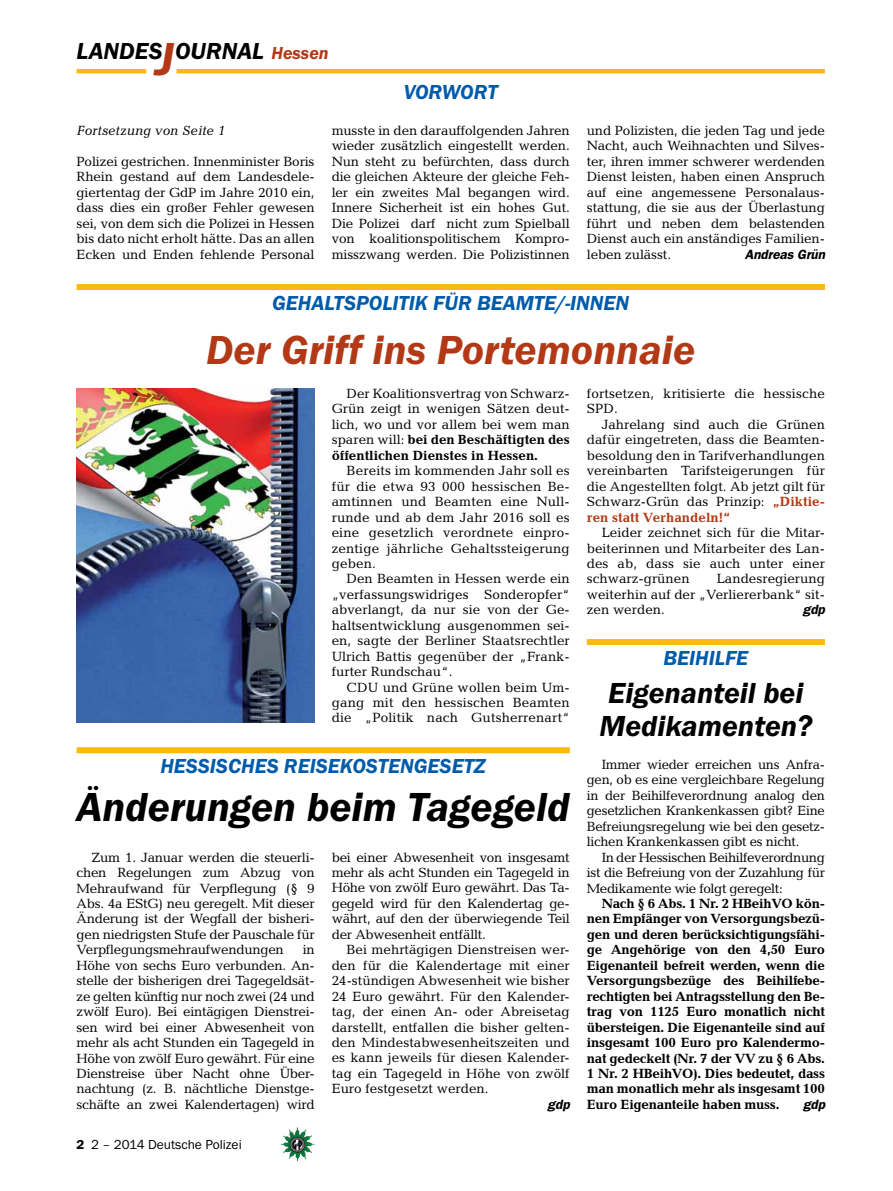
<style>
.page{position:relative;width:893px;height:1191px;background:#fff}
.page>*{position:absolute;margin:0;border:0;box-sizing:border-box;transform-origin:0 0}
.t1{font:italic 600 42px "Franklin Gothic Itc T";color:#b33916}
.t2{font:italic 600 42px "Franklin Gothic Itc T";color:#000}
.t3{font:italic 600 30px/33px "Franklin Gothic Itc T";color:#000}
.t4{font:italic 600 24px "Franklin Gothic Itc T";color:#000}
.t5{font:italic 600 21px "Franklin Gothic Itc T";color:#005baa}
.t6{font:13.5px/15.5px "Candida";color:#000;text-align:justify}
.t7{font:700 13.5px/15.5px "Candida";letter-spacing:-.02em;color:#000;text-align:justify}
.t8{font:13.5px "Franklin Gothic Itc T";color:#000}
.t9{font:italic 600 13.5px "Franklin Gothic";letter-spacing:-.01em;color:#000}
.t10{font:italic 13.5px "Candida";color:#000}
.s1{font-size:48px;color:#b33916}
.s2{font-size:18px;color:#b33916}
.s3{font-weight:700}
.s4{font-weight:700;color:#b33916}
.s5{font-weight:600}
</style>
<div class="page">
<hr style="left:77px;top:69px;width:69px;height:4px;background:#fdb913">
<hr style="left:176px;top:69px;width:649px;height:4px;background:#fdb913">
<img style="left:281px;top:1128px;width:16px;height:24px">
<div style="left:77px;top:284px;width:748px;height:6px;background:#fdb913"></div>
<img style="left:77px;top:388px;width:238px;height:334px">
<div style="left:77px;top:747px;width:493px;height:6px;background:#fdb913"></div>
<div style="left:587px;top:639px;width:238px;height:6px;background:#fdb913"></div>
<h3 class="t4" style="left:77px;top:37px;width:254px">LANDES<span class="s1">J</span>OURNAL <span class="s2">Hessen</span></h3>
<h3 class="t5" style="left:404px;top:80px;width:95px">VORWORT</h3>
<p class="t10" style="left:77px;top:123px;width:150px">Fortsetzung von Seite 1</p>
<p class="t6" style="left:77px;top:154px;width:240px">Polizei gestrichen. Innenminister Boris Rhein gestand auf dem Landesdele&shy;giertentag der GdP im Jahre 2010 ein, dass dies ein großer Fehler gewesen sei, von dem sich die Polizei in Hessen bis dato nicht erholt hätte. Das an allen Ecken und Enden fehlende Personal</p>
<p class="t6" style="left:332px;top:123px;width:240px">musste in den darauffolgenden Jahren wieder zusätzlich eingestellt werden.<br>Nun steht zu befürchten, dass durch die gleichen Akteure der gleiche Feh&shy;ler ein zweites Mal begangen wird.<br>Innere Sicherheit ist ein hohes Gut.<br>Die Polizei darf nicht zum Spielball von koalitionspolitischem Kompro&shy;misszwang werden. Die Polizistinnen</p>
<p class="t6" style="left:587px;top:123px;width:240px">und Polizisten, die jeden Tag und jede Nacht, auch Weihnachten und Silves&shy;ter, ihren immer schwerer werdenden Dienst leisten, haben einen Anspruch auf eine angemessene Personalaus&shy;stattung, die sie aus der Überlastung führt und neben dem belastenden Dienst auch ein anständiges Familien&shy;leben zulässt.</p>
<p class="t9" style="left:745px;top:246px;width:82px">Andreas Grün</p>
<h3 class="t5" style="left:272px;top:290px;width:27px">Gehaltspol</h3>
<h3 class="t5" style="left:393px;top:290px;width:198px">itik für Bea mte/-innen</h3>
<h1 class="t1" style="left:206px;top:325px;width:491px">Der Griff ins Portemonnaie</h1>
<p class="t6" style="left:332px;top:386px;width:240px;text-indent:15px">Der Koalitionsvertrag von Schwarz-Grün zeigt in wenigen Sätzen deut&shy;lich, wo und vor allem bei wem man sparen will: <span class="s3">bei den Beschäftigten des öffentlichen Dienstes in Hessen.</span></p>
<p class="t6" style="left:332px;top:463px;width:240px;text-indent:15px">Bereits im kommenden Jahr soll es für die etwa 93 000 hessischen Be&shy;amtinnen und Beamten eine Null&shy;runde und ab dem Jahr 2016 soll es eine gesetzlich verordnete einpro&shy;zentige jährliche Gehaltssteigerung geben.</p>
<p class="t6" style="left:332px;top:571px;width:240px;text-indent:15px">Den Beamten in Hessen werde ein „verfassungswidriges Sonderopfer“ abverlangt, da nur sie von der Ge&shy;haltsentwicklung ausgenommen sei&shy;en, sagte der Berliner Staatsrechtler Ulrich Battis gegenüber der „Frank&shy;furter Rundschau“.</p>
<p class="t6" style="left:332px;top:679px;width:240px;text-indent:15px">CDU und Grüne wollen beim Um&shy;gang mit den hessischen Beamten die „Politik nach Gutsherrenart“</p>
<h3 class="t5" style="left:160px;top:754px;width:95px">Hessisches</h3>
<h3 class="t5" style="left:284px;top:754px;width:46px">Reisekostengeset</h3>
<h3 class="t5" style="left:474px;top:754px;width:14px">z</h3>
<h1 class="t2" style="left:77px;top:782px;width:495px">Änderungen beim Tagegeld</h1>
<p class="t6" style="left:77px;top:849px;width:240px;text-indent:15px">Zum 1. Januar werden die steuerli&shy;chen Regelungen zum Abzug von Mehraufwand für Verpflegung (§ 9<br>Abs. 4a EStG) neu geregelt. Mit dieser Änderung ist der Wegfall der bisheri&shy;gen niedrigsten Stufe der Pauschale für Verpflegungsmehraufwendungen</p>
<p class="t6" style="left:587px;top:386px;width:240px">fortsetzen, kritisierte die hessische<br>SPD.</p>
<p class="t6" style="left:587px;top:416px;width:240px;text-indent:15px">Jahrelang sind auch die Grünen dafür eingetreten, dass die Beamten&shy;besoldung den in Tarifverhandlungen vereinbarten Tarifsteigerungen für die Angestellten folgt. Ab jetzt gilt für Schwarz-Grün das Prinzip: <span class="s4">„Diktie&shy;ren statt Verhandeln!“</span></p>
<p class="t6" style="left:587px;top:525px;width:240px;text-indent:15px">Leider zeichnet sich für die Mitar&shy;beiterinnen und Mitarbeiter des Lan&shy;des ab, dass sie auch unter einer schwarz-grünen</p>
<p class="t6" style="left:587px;top:571px;width:240px;text-indent:130px">Landesregierung weiterhin auf der „Verliererbank“ sit&shy;zen werden.</p>
<p class="t9" style="left:803px;top:601px;width:24px">gdp</p>
<h3 class="t5" style="left:663px;top:645px;width:85px">Beihil fe</h3>
<h2 class="t3" style="left:599px;top:676px;width:214px">Eigenanteil bei<br>Medikamenten?</h2>
<p class="t6" style="left:587px;top:756px;width:240px;text-indent:15px">Immer wieder erreichen uns Anfra&shy;gen, ob es eine vergleichbare Regelung in der Beihilfeverordnung analog den gesetzlichen Krankenkassen gibt? Eine Befreiungsregelung wie bei den gesetz&shy;lichen Krankenkassen gibt es nicht.</p>
<p class="t6" style="left:587px;top:849px;width:240px;text-indent:15px">In der Hessischen Beihilfeverordnung ist die Befreiung von der Zuzahlung für Medikamente wie folgt geregelt:</p>
<p class="t7" style="left:587px;top:895px;width:240px;text-indent:15px">Nach § 6 Abs. 1 Nr. 2 HBeihVO kön&shy;nen Empfänger von Versorgungsbezü&shy;gen und deren berücksichtigungsfähi&shy;ge Angehörige von den 4,50 Euro Eigenanteil befreit werden, wenn die Versorgungsbezüge des Beihilfebe&shy;rechtigten bei Antragsstellung den Be&shy;trag von 1125 Euro monatlich nicht übersteigen. Die Eigenanteile sind auf insgesamt 100 Euro pro Kalendermo&shy;nat gedeckelt (Nr. 7 der VV zu § 6 Abs.<br>1 Nr. 2 HBeihVO). Dies bedeutet, dass man monatlich mehr als insgesamt 100<br>Euro Eigenanteile haben muss.</p>
<p class="t6" style="left:332px;top:849px;width:240px">bei einer Abwesenheit von insgesamt mehr als acht Stunden ein Tagegeld in Höhe von zwölf Euro gewährt. Das Ta&shy;gegeld wird für den Kalendertag ge&shy;währt, auf den der überwiegende Teil der Abwesenheit entfällt.</p>
<p class="t6" style="left:332px;top:942px;width:240px;text-indent:15px">Bei mehrtägigen Dienstreisen wer&shy;den für die Kalendertage mit einer 24-stündigen Abwesenheit wie bisher 24 Euro gewährt. Für den Kalender&shy;tag, der einen An- oder Abreisetag darstellt, entfallen die bisher gelten&shy;den Mindestabwesenheitszeiten und es kann jeweils für diesen Kalender&shy;tag ein Tagegeld in Höhe von zwölf Euro festgesetzt werden.</p>
<p class="t9" style="left:548px;top:1096px;width:24px">gdp</p>
<p class="t6" style="left:77px;top:942px;width:240px;text-indent:226px">in Höhe von sechs Euro verbunden. An&shy;stelle der bisherigen drei Tagegeldsät&shy;ze gelten künftig nur noch zwei (24 und zwölf Euro). Bei eintägigen Dienstrei&shy;sen wird bei einer Abwesenheit von mehr als acht Stunden ein Tagegeld in Höhe von zwölf Euro gewährt. Für eine Dienstreise über Nacht ohne Über&shy;nachtung (z. B. nächtliche Dienstge&shy;schäfte an zwei Kalendertagen) wird</p>
<p class="t9" style="left:803px;top:1096px;width:23px">gdp</p>
<p class="t8" style="left:77px;top:1136px;width:167px"><span class="s5">2</span> 2 – 2014 Deutsche Polizei</p>
</div>
